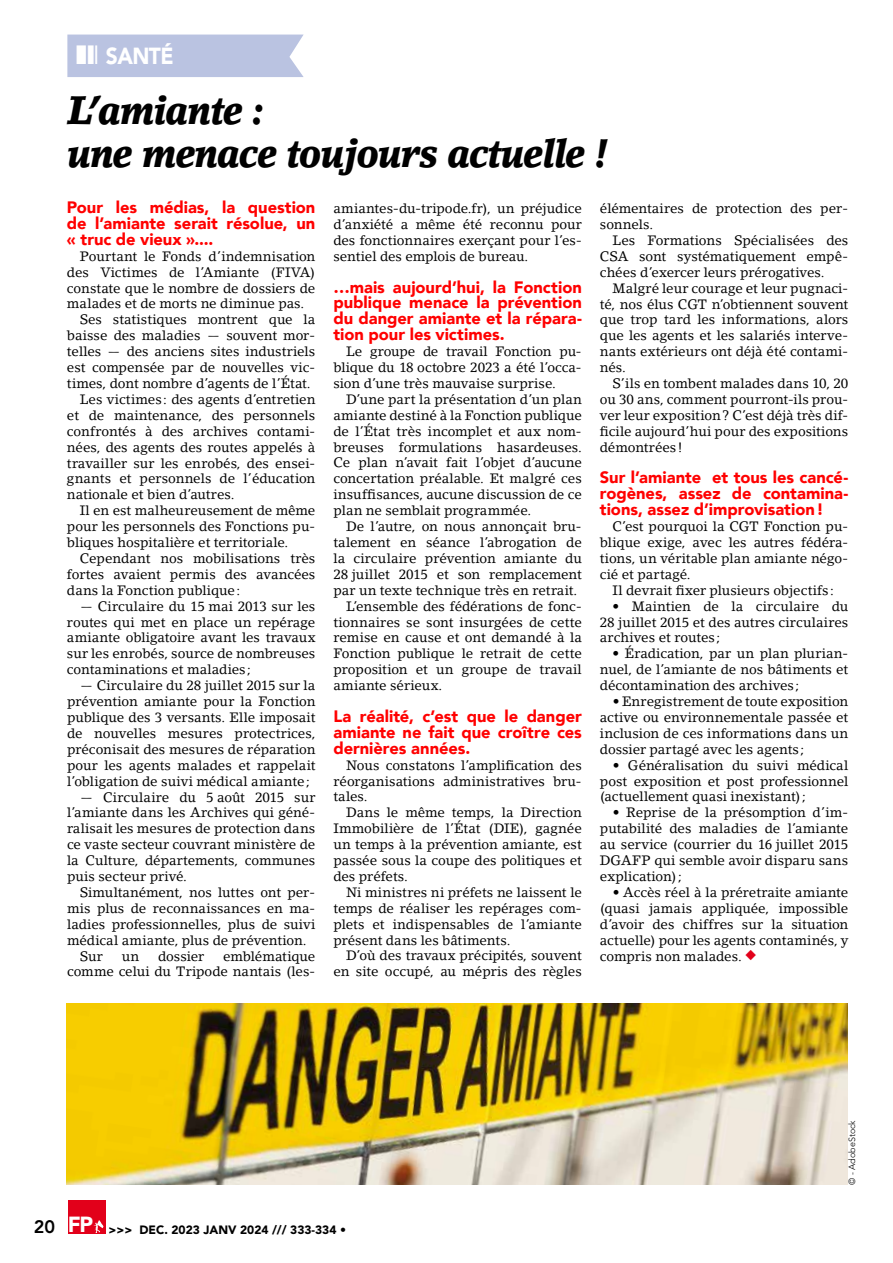
<style>
.page{position:relative;width:893px;height:1263px;background:#fff}
.page>*{position:absolute;margin:0;border:0;box-sizing:border-box;transform-origin:0 0}
.t1{font:italic 900 39.6px/43.5px "Lino Letter Std";letter-spacing:-.03em;color:#000;scale:.91 1}
.t2{font:900 23.1px "Avenir LT Std";letter-spacing:-.025em;color:#fff;scale:.91 1}
.t3{font:900 16.5px/15.9px "Avenir";letter-spacing:-.005em;color:#f00;text-align:justify}
.t4{font:13.5px/15.9px "Lino Letter Std";letter-spacing:-.005em;color:#000;text-align:justify}
.t5{font:900 12px "Avenir LT Std";color:#000}
.t6{font:300 9px "Avenir LT Std";color:#000}
.s1{color:#e2001a}
.s2{font-weight:800;font-size:18px}
</style>
<div class="page">
<div style="left:68px;top:1200px;width:37px;height:33px;background:#e2001a"></div>
<svg style="left:94px;top:1220px;width:9px;height:13px"></svg>
<img style="left:67px;top:1003px;width:781px;height:182px">
<div style="left:67px;top:35px;width:237px;height:42px;background:#bac3e1"></div>
<h2 class="t2" style="left:106px;top:42px;width:76px">SANTÉ</h2>
<h1 class="t1" style="left:67px;top:88px;width:595px">L’amiante :<br>une menace toujours actuelle !</h1>
<p class="t3" style="left:67px;top:199px;width:250px">Pour les médias, la question de l’amiante serait résolue, un « truc de vieux »....</p>
<p class="t4" style="left:80px;top:248px;width:237px">Pourtant le Fonds d’indemnisation</p>
<p class="t4" style="left:67px;top:264px;width:250px">des Victimes de l’Amiante (FIVA)</p>
<p class="t4" style="left:67px;top:280px;width:250px">constate que le nombre de dossiers de</p>
<p class="t4" style="left:67px;top:296px;width:239px">malades et de morts ne diminue pas.</p>
<p class="t4" style="left:80px;top:312px;width:237px">Ses statistiques montrent que la</p>
<p class="t4" style="left:67px;top:327px;width:250px">baisse des maladies — souvent mor-</p>
<p class="t4" style="left:67px;top:343px;width:250px">telles — des anciens sites industriels</p>
<p class="t4" style="left:67px;top:359px;width:250px">est compensée par de nouvelles vic-</p>
<p class="t4" style="left:67px;top:375px;width:245px">times, dont nombre d’agents de l’État.</p>
<p class="t4" style="left:80px;top:391px;width:237px">Les victimes: des agents d’entretien</p>
<p class="t4" style="left:67px;top:407px;width:250px">et de maintenance, des personnels</p>
<p class="t4" style="left:67px;top:423px;width:250px">confrontés à des archives contami-</p>
<p class="t4" style="left:67px;top:439px;width:250px">nées, des agents des routes appelés à</p>
<p class="t4" style="left:67px;top:455px;width:250px">travailler sur les enrobés, des ensei-</p>
<p class="t4" style="left:67px;top:471px;width:250px">gnants et personnels de l’éducation</p>
<p class="t4" style="left:67px;top:487px;width:169px">nationale et bien d’autres.</p>
<p class="t4" style="left:80px;top:502px;width:237px">Il en est malheureusement de même</p>
<p class="t4" style="left:67px;top:518px;width:250px">pour les personnels des Fonctions pu-</p>
<p class="t4" style="left:67px;top:534px;width:223px">bliques hospitalière et territoriale.</p>
<p class="t4" style="left:80px;top:550px;width:237px">Cependant nos mobilisations très</p>
<p class="t4" style="left:67px;top:566px;width:250px">fortes avaient permis des avancées</p>
<p class="t4" style="left:67px;top:582px;width:175px">dans la Fonction publique:</p>
<p class="t4" style="left:67px;top:598px;width:250px;text-indent:13px">— Circulaire du 15 mai 2013 sur les routes qui met en place un repérage amiante obligatoire avant les travaux sur les enrobés, source de nombreuses contaminations et maladies;</p>
<p class="t4" style="left:67px;top:677px;width:250px;text-indent:13px">— Circulaire du 28 juillet 2015 sur la prévention amiante pour la Fonction publique des 3 versants. Elle imposait de nouvelles mesures protectrices, préconisait des mesures de réparation pour les agents malades et rappelait l’obligation de suivi médical amiante;</p>
<p class="t4" style="left:67px;top:789px;width:250px;text-indent:13px">— Circulaire du 5 août 2015 sur l’amiante dans les Archives qui géné&shy;ralisait les mesures de protection dans ce vaste secteur couvrant ministère de la Culture, départements, communes puis secteur privé.</p>
<p class="t4" style="left:80px;top:884px;width:237px">Simultanément, nos luttes ont per-</p>
<p class="t4" style="left:67px;top:900px;width:250px">mis plus de reconnaissances en ma-</p>
<p class="t4" style="left:67px;top:916px;width:250px">ladies professionnelles, plus de suivi</p>
<p class="t4" style="left:67px;top:932px;width:241px">médical amiante, plus de prévention.</p>
<p class="t4" style="left:80px;top:948px;width:25px">Sur</p>
<p class="t4" style="left:122px;top:948px;width:19px">un</p>
<p class="t4" style="left:158px;top:948px;width:48px">dossier</p>
<p class="t4" style="left:67px;top:948px;width:250px;text-align:right">emblématique<br>comme celui du Tripode nantais (les-</p>
<p class="t4" style="left:333px;top:200px;width:250px">amiantes-du-tripode.fr), un préjudice d’anxiété a même été reconnu pour des fonctionnaires exerçant pour l’es&shy;sentiel des emplois de bureau.</p>
<p class="t3" style="left:333px;top:278px;width:250px">…mais aujourd’hui, la Fonction publique menace la prévention du danger amiante et la répara&shy;tion pour les victimes.</p>
<p class="t4" style="left:333px;top:343px;width:250px;text-indent:13px">Le groupe de travail Fonction pu&shy;blique du 18 octobre 2023 a été l’occa&shy;sion d’une très mauvaise surprise.</p>
<p class="t4" style="left:333px;top:391px;width:250px;text-indent:13px">D’une part la présentation d’un plan amiante destiné à la Fonction publique de l’État très incomplet et aux nom&shy;breuses formulations hasardeuses.<br>Ce plan n’avait fait l’objet d’aucune concertation préalable. Et malgré ces insuffisances, aucune discussion de ce plan ne semblait programmée.</p>
<p class="t4" style="left:346px;top:518px;width:237px">De l’autre, on nous annonçait bru-</p>
<p class="t4" style="left:333px;top:534px;width:250px">talement en séance l’abrogation de</p>
<p class="t4" style="left:333px;top:550px;width:250px">la circulaire prévention amiante du</p>
<p class="t4" style="left:333px;top:566px;width:250px">28 juillet 2015 et son remplacement</p>
<p class="t4" style="left:333px;top:582px;width:245px">par un texte technique très en retrait.</p>
<p class="t4" style="left:346px;top:598px;width:237px">L’ensemble des fédérations de fonc-</p>
<p class="t4" style="left:333px;top:614px;width:250px">tionnaires se sont insurgées de cette</p>
<p class="t4" style="left:333px;top:630px;width:250px">remise en cause et ont demandé à la</p>
<p class="t4" style="left:333px;top:646px;width:250px">Fonction publique le retrait de cette</p>
<p class="t4" style="left:333px;top:661px;width:250px">proposition et un groupe de travail</p>
<p class="t4" style="left:333px;top:677px;width:110px">amiante sérieux.</p>
<p class="t3" style="left:333px;top:708px;width:250px">La réalité, c’est que le danger amiante ne fait que croître ces dernières années.</p>
<p class="t4" style="left:333px;top:757px;width:250px;text-indent:13px">Nous constatons l’amplification des réorganisations administratives bru&shy;tales.</p>
<p class="t4" style="left:333px;top:804px;width:250px;text-indent:13px">Dans le même temps, la Direction Immobilière de l’État (DIE), gagnée un temps à la prévention amiante, est passée sous la coupe des politiques et des préfets.</p>
<p class="t4" style="left:333px;top:884px;width:250px;text-indent:13px">Ni ministres ni préfets ne laissent le temps de réaliser les repérages com&shy;plets et indispensables de l’amiante présent dans les bâtiments.</p>
<p class="t4" style="left:333px;top:948px;width:250px;text-align:right">D’où des travaux précipités, souvent en site occupé, au mépris des règles</p>
<p class="t4" style="left:600px;top:200px;width:250px">élémentaires de protection des per&shy;sonnels.</p>
<p class="t4" style="left:600px;top:232px;width:250px;text-indent:13px">Les Formations Spécialisées des CSA sont systématiquement empê&shy;chées d’exercer leurs prérogatives.</p>
<p class="t4" style="left:600px;top:280px;width:250px;text-indent:13px">Malgré leur courage et leur pugnaci&shy;té, nos élus CGT n’obtiennent souvent que trop tard les informations, alors que les agents et les salariés interve&shy;nants extérieurs ont déjà été contami&shy;nés.</p>
<p class="t4" style="left:600px;top:375px;width:250px;text-indent:13px">S’ils en tombent malades dans 10, 20 ou 30 ans, comment pourront-ils prou&shy;ver leur exposition? C’est déjà très dif&shy;ficile aujourd’hui pour des expositions démontrées!</p>
<p class="t3" style="left:600px;top:469px;width:250px">Sur l’amiante et tous les cancé&shy;rogènes, assez de contamina&shy;tions, assez d’improvisation!</p>
<p class="t4" style="left:600px;top:518px;width:250px;text-indent:13px">C’est pourquoi la CGT Fonction pu&shy;blique exige, avec les autres fédéra&shy;tions, un véritable plan amiante négo&shy;cié et partagé.</p>
<p class="t4" style="left:613px;top:582px;width:223px">Il devrait fixer plusieurs objectifs:</p>
<p class="t4" style="left:600px;top:598px;width:250px;text-indent:13px">• Maintien de la circulaire du 28 juillet 2015 et des autres circulaires archives et routes;</p>
<p class="t4" style="left:600px;top:646px;width:250px;text-indent:13px">• Éradication, par un plan plurian&shy;nuel, de l’amiante de nos bâtiments et décontamination des archives;</p>
<p class="t4" style="left:600px;top:693px;width:250px;text-indent:13px">• Enregistrement de toute exposition active ou environnementale passée et inclusion de ces informations dans un dossier partagé avec les agents;</p>
<p class="t4" style="left:600px;top:757px;width:250px;text-indent:13px">• Généralisation du suivi médical post exposition et post professionnel (actuellement quasi inexistant);</p>
<p class="t4" style="left:600px;top:805px;width:250px;text-indent:13px">• Reprise de la présomption d’im&shy;putabilité des maladies de l’amiante au service (courrier du 16 juillet 2015<br>DGAFP qui semble avoir disparu sans explication);</p>
<p class="t4" style="left:600px;top:884px;width:250px;text-indent:13px">• Accès réel à la préretraite amiante (quasi jamais appliquée, impossible d’avoir des chiffres sur la situation actuelle) pour les agents contaminés, y compris non malades. <span class="s1">◆</span></p>
<p class="t5" style="left:34px;top:1222px;width:314px"><span class="s2">20</span> <sup>FP</sup> &gt;&gt;&gt; DEC. 2023 JANV 2024 /// 333-334 •</p>
<p class="t6" style="left:847px;top:1185px;width:66px;rotate:-90deg">© - AdobeStock</p>
</div>
